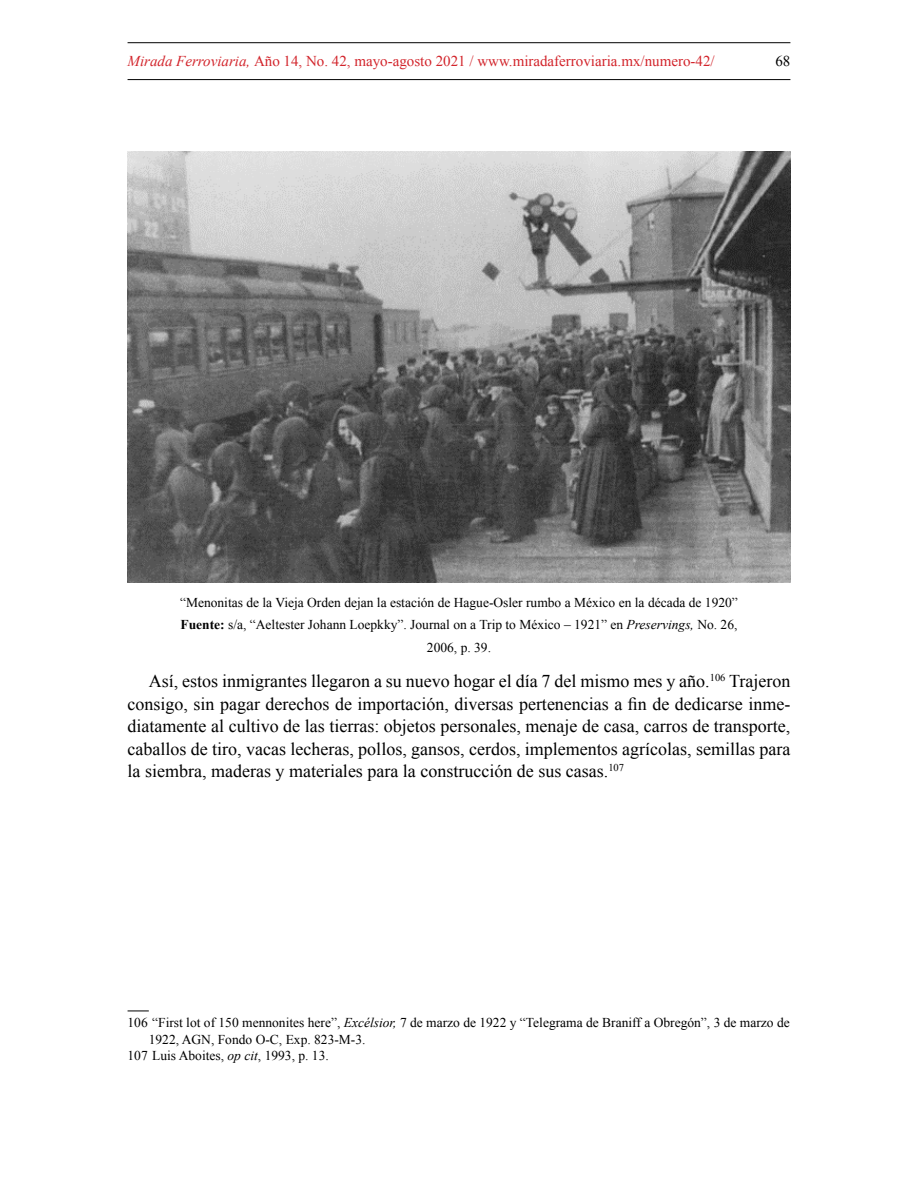
<style>
.page{position:relative;width:918px;height:1188px;background:#fff}
.page>*{position:absolute;margin:0;border:0;box-sizing:border-box;transform-origin:0 0}
.t1{font:18px/22.5px "Times New Roman";color:#000;text-align:justify}
.t2{font:15px "Times New Roman";color:#d2232a}
.t3{font:15px "Times New Roman";color:#000}
.t4{font:13.5px/22.5px "Times New Roman";color:#000;text-align:center}
.s1{font-style:italic}
.s2{font-weight:700}
.s3{font-style:inherit}
</style>
<div class="page">
<hr style="left:128px;top:42px;width:662px;height:1px;background:#000">
<hr style="left:128px;top:79px;width:662px;height:1px;background:#000">
<img style="left:128px;top:152px;width:662px;height:431px">
<svg style="left:128px;top:1011px;width:21px;height:1px"></svg>
<p class="t2" style="left:128px;top:51px;width:589px"><span class="s1">Mirada Ferroviaria,</span> Año 14, No. 42, mayo-agosto 2021 / www.miradaferroviaria.mx/numero-42/</p>
<p class="t3" style="left:775px;top:51px;width:16px">68</p>
<p class="t4" style="left:180px;top:591px;width:559px">“Menonitas de la Vieja Orden dejan la estación de Hague-Osler rumbo a México en la década de 1920”<br><span class="s2">Fuente:</span> s/a, “Aeltester Johann Loepkky”. Journal on a Trip to México – 1921” en <span class="s1">Preservings,</span> No. 26,<br>2006, p. 39.</p>
<p class="t1" style="left:128px;top:670px;width:664px;text-indent:21px">Así, estos inmigrantes llegaron a su nuevo hogar el día 7 del mismo mes y año.<sup>106</sup> Trajeron consigo, sin pagar derechos de importación, diversas pertenencias a fin de dedicarse inme&shy;diatamente al cultivo de las tierras: objetos personales, menaje de casa, carros de transporte, caballos de tiro, vacas lecheras, pollos, gansos, cerdos, implementos agrícolas, semillas para la siembra, maderas y materiales para la construcción de sus casas.<sup>107</sup></p>
<p class="t4" style="left:128px;top:1011px;width:664px">106 “First lot of 150 mennonites here”, <span class="s1">Excélsior,</span> 7 de marzo de 1922 y “Telegrama de Braniff a Obregón”, 3 de marzo de</p>
<p class="t4" style="left:149px;top:1028px;width:218px">1922, <span class="s3">AGN</span>, Fondo O-C, Exp. 823-M-3.</p>
<p class="t4" style="left:128px;top:1044px;width:203px">107 Luis Aboites, <span class="s1">op cit</span>, 1993, p. 13.</p>
</div>
